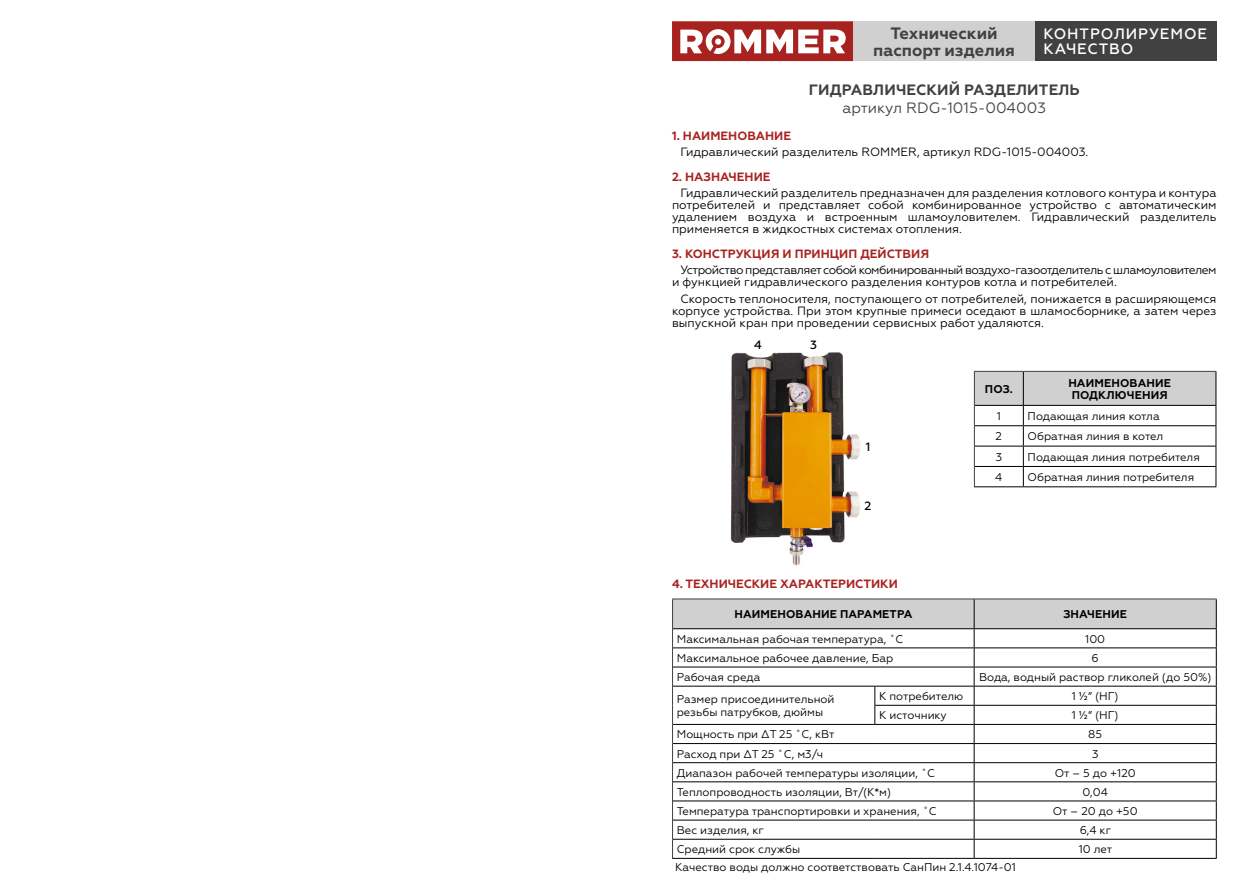
<style>
.page{position:relative;width:1259px;height:893px;background:#fff}
.page>*{position:absolute;margin:0;border:0;box-sizing:border-box;transform-origin:0 0}
.t1{font:700 16.5px/16.5px "Geometria";color:#414141;text-align:center}
.t2{font:700 15px "Geometria";letter-spacing:.01em;color:#414141}
.t3{font:15px "Geometria";color:#414141}
.t4{font:500 15px/15px "Geometria";letter-spacing:.06em;color:#fff}
.t5{font:12px/12px "Geometria";color:#000;text-align:justify}
.t6{font:12px/12px "Geometria";letter-spacing:-.04em;color:#000}
.t7{font:700 12px "Geometria";color:#a82320}
.t8{font:500 12px "Geometria";color:#000}
.t9{font:11.25px/12.3px "Geometria";color:#000}
.t10{font:700 11.25px/12.3px "Geometria";letter-spacing:.01em;color:#000}
</style>
<div class="page">
<svg style="left:672px;top:21px;width:181px;height:40px"></svg>
<div style="left:853px;top:21px;width:182px;height:40px;background:#d0d0d0"></div>
<div style="left:1035px;top:21px;width:181px;height:40px;background:#414141"></div>
<svg style="left:974px;top:372px;width:242px;height:114px"></svg>
<hr style="left:974px;top:486px;width:49px;height:1px;background:#000">
<hr style="left:1023px;top:486px;width:193px;height:1px;background:#000">
<hr style="left:974px;top:371px;width:49px;height:1px;background:#414141">
<hr style="left:974px;top:372px;width:1px;height:33px;background:#414141">
<hr style="left:1023px;top:371px;width:193px;height:1px;background:#414141">
<hr style="left:974px;top:405px;width:49px;height:1px;background:#000">
<hr style="left:1023px;top:405px;width:193px;height:1px;background:#000">
<hr style="left:1023px;top:372px;width:1px;height:33px;background:#000">
<hr style="left:1215px;top:372px;width:1px;height:33px;background:#000">
<hr style="left:974px;top:858px;width:242px;height:1px;background:#000">
<hr style="left:672px;top:858px;width:203px;height:1px;background:#000">
<hr style="left:875px;top:858px;width:99px;height:1px;background:#000">
<svg style="left:672px;top:599px;width:545px;height:259px"></svg>
<img style="left:730px;top:352px;width:131px;height:214px">
<h1 class="t1" style="left:873px;top:26px;width:143px">Технический паспорт изделия</h1>
<h2 class="t4" style="left:1043px;top:27px;width:165px">КОНТРОЛИРУЕМОЕ<br>КАЧЕСТВО</h2>
<h2 class="t2" style="left:809px;top:80px;width:272px">ГИДРАВЛИЧЕСКИЙ РАЗДЕЛИТЕЛЬ</h2>
<h2 class="t3" style="left:842px;top:99px;width:205px">артикул RDG-1015-004003</h2>
<p class="t7" style="left:672px;top:129px;width:121px">1. НАИМЕНОВАНИЕ</p>
<p class="t5" style="left:680px;top:146px;width:409px">Гидравлический разделитель ROMMER, артикул RDG-1015-004003.</p>
<p class="t7" style="left:672px;top:170px;width:100px">2. НАЗНАЧЕНИЕ</p>
<p class="t5" style="left:672px;top:187px;width:546px;text-indent:9px">Гидравлический разделитель предназначен для разделения котлового контура и контура потребителей и представляет собой комбинированное устройство с автоматическим удалением воздуха и встроенным шламоуловителем. Гидравлический разделитель применяется в жидкостных системах отопления.</p>
<p class="t7" style="left:672px;top:247px;width:259px">3. КОНСТРУКЦИЯ И ПРИНЦИП ДЕЙСТВИЯ</p>
<p class="t6" style="left:672px;top:264px;width:546px;text-indent:9px">Устройство представляет собой комбинированный воздухо-газоотделитель с шламоуловителем и функцией гидравлического разделения контуров котла и потребителей.</p>
<p class="t5" style="left:672px;top:292px;width:546px;text-indent:9px">Скорость теплоносителя, поступающего от потребителей, понижается в расширяющемся корпусе устройства. При этом крупные примеси оседают в шламосборнике, а затем через выпускной кран при проведении сервисных работ удаляются.</p>
<p class="t8" style="left:754px;top:337px;width:9px">4</p>
<p class="t8" style="left:810px;top:337px;width:8px">3</p>
<p class="t8" style="left:865px;top:440px;width:6px">1</p>
<p class="t8" style="left:864px;top:498px;width:8px">2</p>
<p class="t10" style="left:985px;top:383px;width:29px">ПОЗ.</p>
<p class="t10" style="left:1068px;top:377px;width:104px">НАИМЕНОВАНИЕ<br>ПОДКЛЮЧЕНИЯ</p>
<p class="t9" style="left:996px;top:410px;width:6px">1</p>
<p class="t9" style="left:1027px;top:410px;width:134px">Подающая линия котла</p>
<p class="t9" style="left:995px;top:430px;width:8px">2</p>
<p class="t9" style="left:1027px;top:430px;width:137px">Обратная линия в котел</p>
<p class="t9" style="left:995px;top:451px;width:8px">3</p>
<p class="t9" style="left:1027px;top:451px;width:174px">Подающая линия потребителя</p>
<p class="t9" style="left:995px;top:471px;width:9px">4</p>
<p class="t9" style="left:1027px;top:471px;width:168px">Обратная линия потребителя</p>
<p class="t7" style="left:672px;top:577px;width:227px">4. ТЕХНИЧЕСКИЕ ХАРАКТЕРИСТИКИ</p>
<p class="t10" style="left:734px;top:608px;width:179px">НАИМЕНОВАНИЕ ПАРАМЕТРА</p>
<p class="t10" style="left:1063px;top:608px;width:65px">ЗНАЧЕНИЕ</p>
<p class="t9" style="left:677px;top:633px;width:228px">Максимальная рабочая температура, ˚С</p>
<p class="t9" style="left:1085px;top:633px;width:22px">100</p>
<p class="t9" style="left:677px;top:652px;width:218px">Максимальное рабочее давление, Бар</p>
<p class="t9" style="left:1091px;top:652px;width:9px">6</p>
<p class="t9" style="left:677px;top:671px;width:85px">Рабочая среда</p>
<p class="t9" style="left:979px;top:671px;width:234px">Вода, водный раствор гликолей (до 50%)</p>
<p class="t9" style="left:677px;top:693px;width:159px">Размер присоединительной резьбы патрубков, дюймы</p>
<p class="t9" style="left:879px;top:690px;width:86px">К потребителю</p>
<p class="t9" style="left:1071px;top:690px;width:48px">1 ½” (НГ)</p>
<p class="t9" style="left:879px;top:709px;width:69px">К источнику</p>
<p class="t9" style="left:1071px;top:709px;width:48px">1 ½” (НГ)</p>
<p class="t9" style="left:677px;top:728px;width:159px">Мощность при ΔT 25 ˚С, кВт</p>
<p class="t9" style="left:1088px;top:728px;width:15px">85</p>
<p class="t9" style="left:677px;top:747px;width:148px">Расход при ΔT 25 ˚С, м3/ч</p>
<p class="t9" style="left:1092px;top:747px;width:8px">3</p>
<p class="t9" style="left:677px;top:767px;width:260px">Диапазон рабочей температуры изоляции, ˚С</p>
<p class="t9" style="left:1054px;top:767px;width:83px">От – 5 до +120</p>
<p class="t9" style="left:677px;top:786px;width:216px">Теплопроводность изоляции, Вт/(К*м)</p>
<p class="t9" style="left:1082px;top:786px;width:27px">0,04</p>
<p class="t9" style="left:677px;top:805px;width:261px">Температура транспортировки и хранения, ˚С</p>
<p class="t9" style="left:1052px;top:805px;width:86px">От – 20 до +50</p>
<p class="t9" style="left:677px;top:824px;width:89px">Вес изделия, кг</p>
<p class="t9" style="left:1080px;top:824px;width:33px">6,4 кг</p>
<p class="t9" style="left:677px;top:843px;width:125px">Средний срок службы</p>
<p class="t9" style="left:1078px;top:843px;width:35px">10 лет</p>
<p class="t9" style="left:675px;top:861px;width:342px">Качество воды должно соответствовать СанПин 2.1.4.1074-01</p>
</div>
